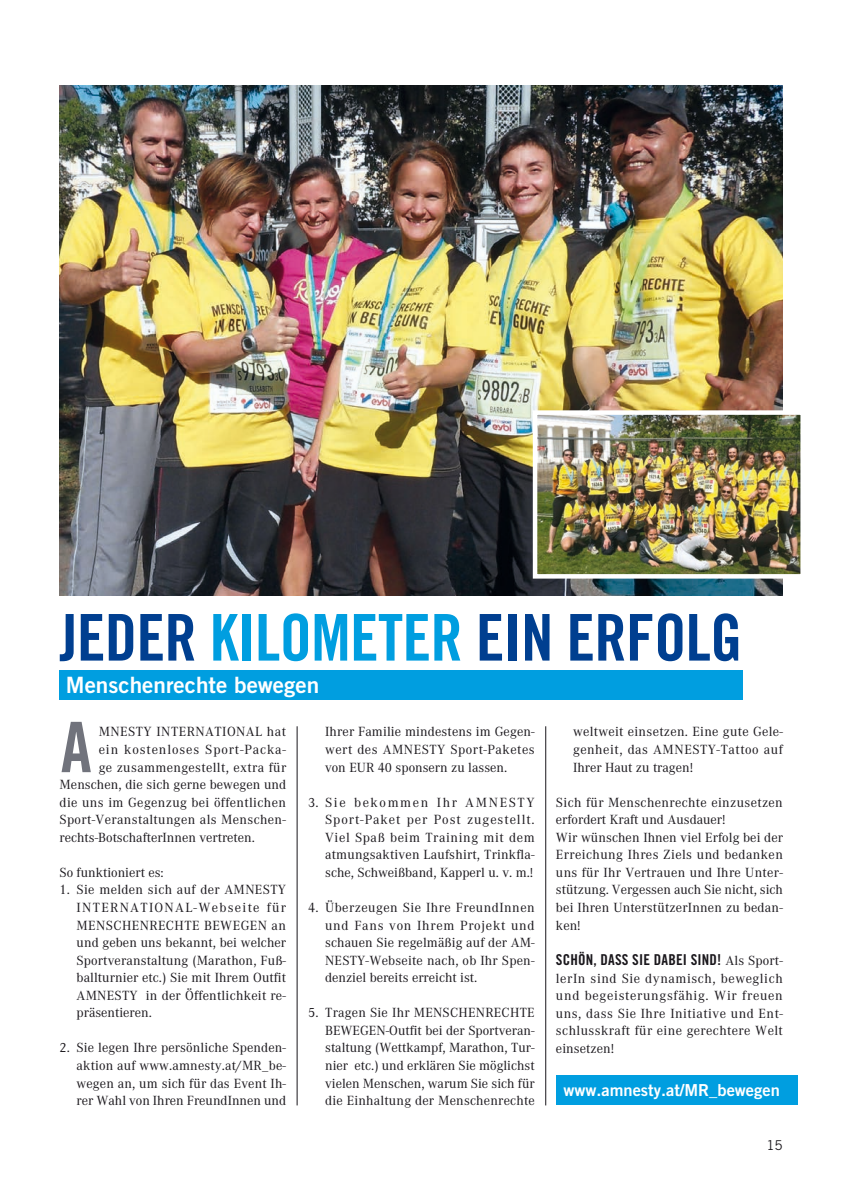
<style>
.page{position:relative;width:851px;height:1191px;background:#fff}
.page>*{position:absolute;margin:0;border:0;box-sizing:border-box;transform-origin:0 0}
.t1{font:69.75px "Trade Gothic Bold Cond Twenty";color:#71737c}
.t2{font:64.5px "Trade Gothic Bold Cond Twenty";color:#003f90}
.t3{font:64.5px "Trade Gothic Bold Cond Twenty";color:#009ee0}
.t4{font:22.5px "Trade Gothic Bold Two";color:#fff}
.t5{font:16.5px "Trade Gothic Bold Two";color:#fff}
.t6{font:15px "Trade Gothic Bold Cond Twenty";letter-spacing:.01em;color:#1a171c}
.t7{font:13.8px/17.5px "Corporate A";letter-spacing:.015em;color:#1a171c;text-align:justify}
.t8{font:13.8px "Corporate A";letter-spacing:.065em;color:#1a171c}
.t9{font:13.5px "Trade Gothic";color:#1a171c}
.s1{font-family:"Corporate A";font-size:13.8px}
</style>
<div class="page">
<div style="left:60px;top:670px;width:682px;height:30px;background:#009ee0"></div>
<img style="left:60px;top:85px;width:722px;height:510px">
<div style="left:556px;top:1075px;width:241px;height:30px;background:#009ee0"></div>
<hr style="left:297px;top:726px;width:1px;height:379px;background:#1a171c">
<hr style="left:545px;top:726px;width:1px;height:379px;background:#1a171c">
<img style="left:537px;top:415px;width:262px;height:158px">
<div style="left:532px;top:410px;width:272px;height:168px;border:4px solid #fff"></div>
<h2 class="t2" style="left:60px;top:598px;width:28px">JEDER</h2>
<h2 class="t3" style="left:210px;top:598px;width:76px">KILOMETER</h2>
<h2 class="t2" style="left:475px;top:598px;width:120px">EIN ERFOLG</h2>
<h3 class="t4" style="left:66px;top:671px;width:255px">Menschenrechte bewegen</h3>
<p class="t7" style="left:99px;top:723px;width:189px">MNESTY INTERNATIONAL hat</p>
<p class="t8" style="left:99px;top:742px;width:189px">ein kostenloses Sport-Packa-</p>
<p class="t7" style="left:99px;top:758px;width:189px">ge zusammengestellt, extra für</p>
<p class="t7" style="left:60px;top:776px;width:228px">Menschen, die sich gerne bewegen und</p>
<p class="t7" style="left:60px;top:793px;width:228px">die uns im Gegenzug bei öffentlichen</p>
<p class="t7" style="left:60px;top:811px;width:228px">Sport-Veranstaltungen als Menschen-</p>
<p class="t7" style="left:60px;top:828px;width:197px">rechts-BotschafterInnen vertreten.</p>
<p class="t7" style="left:60px;top:864px;width:106px">So funktioniert es:</p>
<p class="t7" style="left:77px;top:881px;width:211px;text-indent:-17px">1. Sie melden sich auf der AMNESTY INTERNATIONAL-Webseite für MENSCHENRECHTE BEWEGEN an und geben uns bekannt, bei welcher Sportveranstaltung (Marathon, Fuß&shy;ballturnier etc.) Sie mit Ihrem Outfit AMNESTY in der Öffentlichkeit re&shy;präsentieren.</p>
<p class="t7" style="left:77px;top:1039px;width:211px;text-indent:-17px">2. Sie legen Ihre persönliche Spenden&shy;aktion auf www.amnesty.at/MR_be&shy;wegen an, um sich für das Event Ih&shy;rer Wahl von Ihren FreundInnen und</p>
<h1 class="t1" style="left:61px;top:705px;width:32px">A</h1>
<p class="t7" style="left:325px;top:723px;width:211px">Ihrer Familie mindestens im Gegen&shy;wert des AMNESTY Sport-Paketes von EUR 40 sponsern zu lassen.</p>
<p class="t7" style="left:325px;top:793px;width:211px;text-indent:-17px">3. Sie bekommen Ihr AMNESTY Sport-Paket per Post zugestellt.<br>Viel Spaß beim Training mit dem atmungsaktiven Laufshirt, Trinkfla&shy;sche, Schweißband, Kapperl u. v. m.!</p>
<p class="t7" style="left:325px;top:899px;width:211px;text-indent:-17px">4. Überzeugen Sie Ihre FreundInnen und Fans von Ihrem Projekt und schauen Sie regelmäßig auf der AM-NESTY-Webseite nach, ob Ihr Spen&shy;denziel bereits erreicht ist.</p>
<p class="t7" style="left:325px;top:1004px;width:211px;text-indent:-17px">5. Tragen Sie Ihr MENSCHENRECHTE BEWEGEN-Outfit bei der Sportveran&shy;staltung (Wettkampf, Marathon, Tur&shy;nier etc.) und erklären Sie möglichst vielen Menschen, warum Sie sich für die Einhaltung der Menschenrechte</p>
<p class="t7" style="left:573px;top:723px;width:211px">weltweit einsetzen. Eine gute Gele&shy;genheit, das AMNESTY-Tattoo auf Ihrer Haut zu tragen!</p>
<p class="t7" style="left:556px;top:793px;width:228px;text-align:left">Sich für Menschenrechte einzusetzen erfordert Kraft und Ausdauer!<br>Wir wünschen Ihnen viel Erfolg bei der Erreichung Ihres Ziels und bedanken uns für Ihr Vertrauen und Ihre Unter&shy;stützung. Vergessen auch Sie nicht, sich bei Ihren UnterstützerInnen zu bedan&shy;ken!</p>
<p class="t6" style="left:556px;top:950px;width:228px">SCHÖN, DASS SIE DABEI SIND ! <span class="s1">Als Sport-</span></p>
<p class="t7" style="left:556px;top:969px;width:228px">lerIn sind Sie dynamisch, beweglich und begeisterungsfähig. Wir freuen uns, dass Sie Ihre Initiative und Ent&shy;schlusskraft für eine gerechtere Welt einsetzen!</p>
<p class="t5" style="left:563px;top:1080px;width:218px">www.amnesty.at/MR_bewegen</p>
<p class="t9" style="left:766px;top:1137px;width:18px">15</p>
</div>
